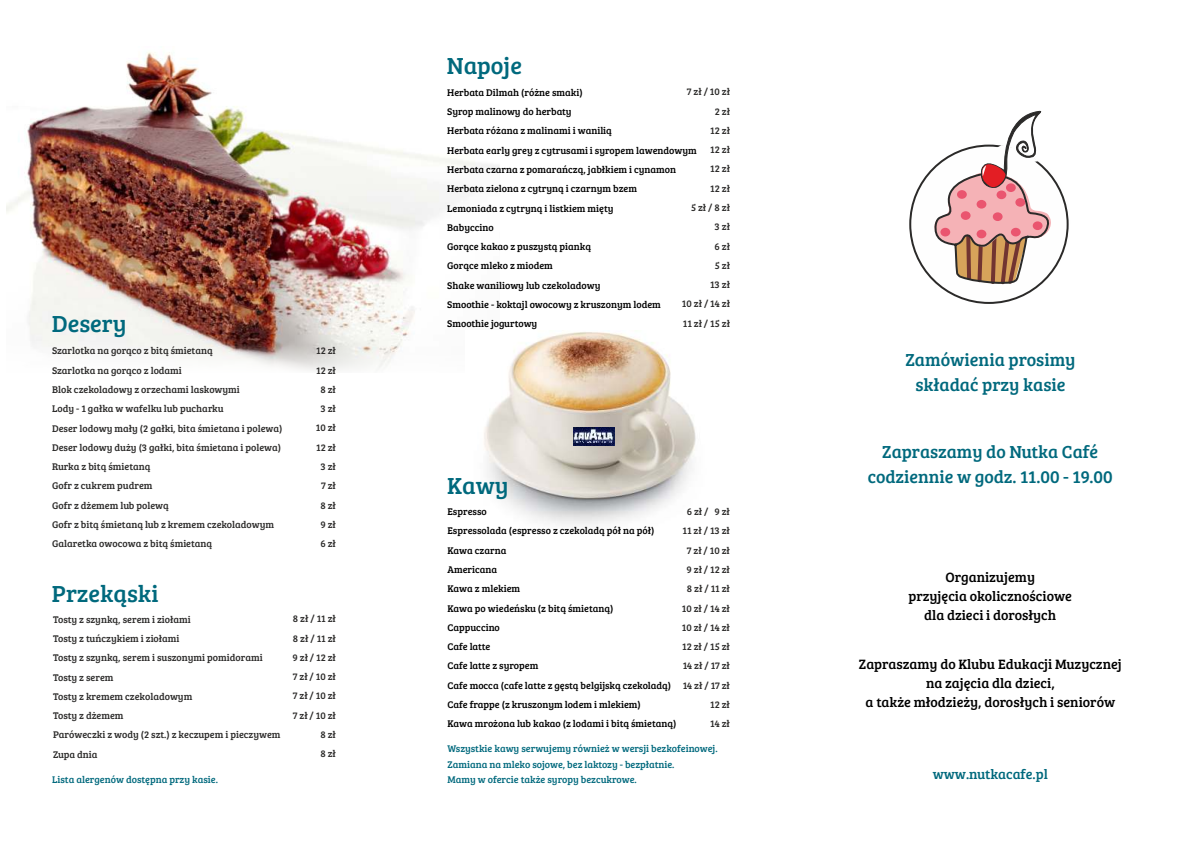
<style>
.page{position:relative;width:1191px;height:842px;background:#fff}
.page>*{position:absolute;margin:0;border:0;box-sizing:border-box;transform-origin:0 0}
.t1{font:24px "Bree Serif";color:#00697d}
.t2{font:18px/24.4px "Bree Serif";color:#00697d;text-align:center}
.t3{font:14px/19px "Bree Serif";color:#000;text-align:center}
.t4{font:14px "Bree Serif";color:#00697d}
.t5{font:10px/19.3px "Bree Serif";color:#2b2a29;text-align:right}
.t6{font:10px/19.3px "Bree Serif";color:#000}
.t7{font:10px/15.3px "Bree Serif";color:#00697d}
</style>
<div class="page">
<svg style="left:909px;top:145px;width:159px;height:159px"></svg>
<svg style="left:925px;top:110px;width:144px;height:177px"></svg>
<img style="left:7px;top:52px;width:493px;height:319px">
<img style="left:466px;top:330px;width:230px;height:195px">
<img style="left:574px;top:427px;width:41px;height:19px">
<h1 class="t1" style="left:52px;top:306px;width:76px">Desery</h1>
<p class="t5" style="left:52px;top:341px;width:232px;text-align:left">Szarlotka na gorąco z bitą śmietaną<br>Szarlotka na gorąco z lodami<br>Blok czekoladowy z orzechami laskowymi<br>Lody - 1 gałka w wafelku lub pucharku<br>Deser lodowy mały (2 gałki, bita śmietana i polewa)<br>Deser lodowy duży (3 gałki, bita śmietana i polewa)<br>Rurka z bitą śmietaną<br>Gofr z cukrem pudrem<br>Gofr z dżemem lub polewą<br>Gofr z bitą śmietaną lub z kremem czekoladowym Galaretka owocowa z bitą śmietaną</p>
<p class="t5" style="left:316px;top:341px;width:22px;text-align:center">12 zł<br>12 zł<br>8 zł<br>3 zł<br>10 zł<br>12 zł<br>3 zł<br>7 zł<br>8 zł<br>9 zł<br>6 zł</p>
<h1 class="t1" style="left:52px;top:576px;width:108px">Przekąski</h1>
<p class="t5" style="left:53px;top:609px;width:229px;text-align:left">Tosty z szynką, serem i ziołami<br>Tosty z tuńczykiem i ziołami<br>Tosty z szynką, serem i suszonymi pomidorami<br>Tosty z serem<br>Tosty z kremem czekoladowym<br>Tosty z dżemem<br>Paróweczki z wody (2 szt.) z keczupem i pieczywem<br>Zupa dnia</p>
<p class="t7" style="left:52px;top:772px;width:167px">Lista alergenów dostępna przy kasie.</p>
<p class="t5" style="left:292px;top:609px;width:45px">8 zł / 11 zł<br>8 zł / 11 zł<br>9 zł / 12 zł<br>7 zł / 10 zł<br>7 zł / 10 zł<br>7 zł / 10 zł<br>8 zł<br>8 zł</p>
<h1 class="t1" style="left:447px;top:48px;width:76px">Napoje</h1>
<p class="t6" style="left:447px;top:82px;width:251px">Herbata Dilmah (różne smaki)<br>Syrop malinowy do herbaty<br>Herbata różana z malinami i wanilią<br>Herbata early grey z cytrusami i syropem lawendowym<br>Herbata czarna z pomarańczą, jabłkiem i cynamon<br>Herbata zielona z cytryną i czarnym bzem<br>Lemoniada z cytryną i listkiem mięty<br>Babyccino<br>Gorące kakao z puszystą pianką<br>Gorące mleko z miodem<br>Shake waniliowy lub czekoladowy<br>Smoothie - koktajl owocowy z kruszonym lodem<br>Smoothie jogurtowy</p>
<p class="t5" style="left:682px;top:82px;width:49px">7 zł / 10 zł<br>2 zł<br>12 zł<br>12 zł<br>12 zł<br>12 zł<br>5 zł / 8 zł<br>3 zł<br>6 zł<br>5 zł<br>13 zł<br>10 zł / 14 zł<br>11 zł / 15 zł</p>
<h1 class="t1" style="left:447px;top:468px;width:63px">Kawy</h1>
<p class="t6" style="left:447px;top:501px;width:231px">Espresso<br>Espressolada (espresso z czekoladą pół na pół)<br>Kawa czarna<br>Americana<br>Kawa z mlekiem<br>Kawa po wiedeńsku (z bitą śmietaną)<br>Cappuccino<br>Cafe latte<br>Cafe latte z syropem<br>Cafe mocca (cafe latte z gęstą belgijską czekoladą)<br>Cafe frappe (z kruszonym lodem i mlekiem)<br>Kawa mrożona lub kakao (z lodami i bitą śmietaną)</p>
<p class="t5" style="left:682px;top:502px;width:49px">6 zł / 9 zł<br>11 zł / 13 zł<br>7 zł / 10 zł<br>9 zł / 12 zł<br>8 zł / 11 zł<br>10 zł / 14 zł<br>10 zł / 14 zł<br>12 zł / 15 zł<br>14 zł / 17 zł<br>14 zł / 17 zł<br>12 zł<br>14 zł</p>
<p class="t7" style="left:447px;top:740px;width:272px">Wszystkie kawy serwujemy również w wersji bezkofeinowej.<br>Zamiana na mleko sojowe, bez laktozy - bezpłatnie.<br>Mamy w ofercie także syropy bezcukrowe.</p>
<h2 class="t2" style="left:905px;top:347px;width:172px">Zamówienia prosimy składać przy kasie</h2>
<h2 class="t2" style="left:867px;top:439px;width:246px">Zapraszamy do Nutka Café codziennie w godz. 11.00 - 19.00</h2>
<h3 class="t3" style="left:908px;top:567px;width:165px">Organizujemy<br>przyjęcia okolicznościowe dla dzieci i dorosłych</h3>
<h3 class="t3" style="left:859px;top:654px;width:264px">Zapraszamy do Klubu Edukacji Muzycznej na zajęcia dla dzieci,<br>a także młodzieży, dorosłych i seniorów</h3>
<h3 class="t4" style="left:932px;top:763px;width:117px">www.nutkacafe.pl</h3>
</div>
